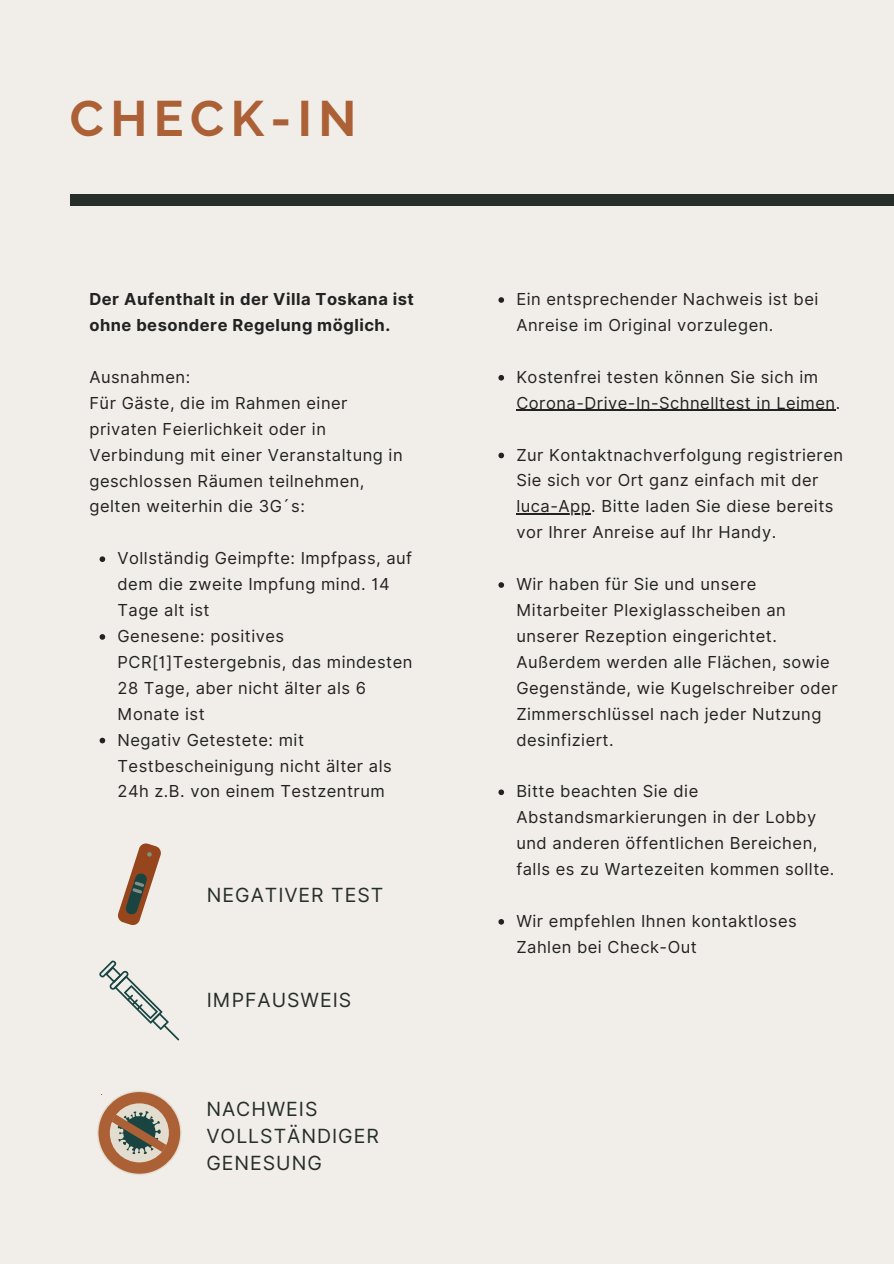
<style>
.page{position:relative;width:894px;height:1264px;background:#fff}
.page>*{position:absolute;margin:0;border:0;box-sizing:border-box;transform-origin:0 0}
.t1{font:700 49.65px "Raleway";letter-spacing:.13em;color:#ac6036}
.t2{font:19.5px/27px "Inter";letter-spacing:.05em;color:#262e29}
.t3{font:16.5px/26px "Inter";letter-spacing:.03em;color:#222}
.t4{font:700 16.5px/26px "Inter";letter-spacing:.03em;color:#222}
</style>
<div class="page">
<div style="left:0;top:0;width:893px;height:1263px;background:#f1eee9"></div>
<svg style="left:99px;top:556px;width:6px;height:6px"></svg>
<svg style="left:99px;top:634px;width:6px;height:5px"></svg>
<svg style="left:99px;top:737px;width:6px;height:6px"></svg>
<svg style="left:498px;top:297px;width:6px;height:6px"></svg>
<svg style="left:498px;top:375px;width:6px;height:5px"></svg>
<hr style="left:516px;top:410px;width:319px;height:1px;background:#222">
<svg style="left:498px;top:452px;width:6px;height:6px"></svg>
<hr style="left:516px;top:513px;width:75px;height:1px;background:#222">
<svg style="left:498px;top:582px;width:6px;height:6px"></svg>
<svg style="left:498px;top:789px;width:6px;height:6px"></svg>
<svg style="left:498px;top:919px;width:6px;height:5px"></svg>
<svg style="left:118px;top:843px;width:43px;height:82px"></svg>
<svg style="left:99px;top:960px;width:80px;height:80px"></svg>
<svg style="left:98px;top:1092px;width:82px;height:81px"></svg>
<div style="left:70px;top:195px;width:823px;height:11px;background:#262e29"></div>
<p class="t1" style="left:70px;top:90px;width:288px">CHECK-IN</p>
<p class="t4" style="left:89px;top:286px;width:326px">Der Aufenthalt in der Villa Toskana ist ohne besondere Regelung möglich.</p>
<p class="t3" style="left:89px;top:364px;width:102px">Ausnahmen:</p>
<p class="t3" style="left:89px;top:390px;width:315px">Für Gäste, die im Rahmen einer privaten Feierlichkeit oder in<br>Verbindung mit einer Veranstaltung in geschlossen Räumen teilnehmen, gelten weiterhin die 3G´s:</p>
<p class="t3" style="left:117px;top:545px;width:296px">Vollständig Geimpfte: Impfpass, auf dem die zweite Impfung mind. 14<br>Tage alt ist</p>
<p class="t3" style="left:117px;top:623px;width:296px">Genesene: positives<br>PCR[1]Testergebnis, das mindesten<br>28 Tage, aber nicht älter als 6<br>Monate ist</p>
<p class="t3" style="left:117px;top:726px;width:276px">Negativ Getestete: mit<br>Testbescheinigung nicht älter als<br>24h z.B. von einem Testzentrum</p>
<p class="t2" style="left:207px;top:881px;width:178px">NEGATIVER TEST</p>
<p class="t2" style="left:207px;top:986px;width:146px">IMPFAUSWEIS</p>
<p class="t2" style="left:206px;top:1095px;width:174px">NACHWEIS<br>VOLLSTÄNDIGER<br>GENESUNG</p>
<p class="t3" style="left:516px;top:286px;width:303px">Ein entsprechender Nachweis ist bei<br>Anreise im Original vorzulegen.</p>
<p class="t3" style="left:516px;top:364px;width:325px">Kostenfrei testen können Sie sich im<br>Corona-Drive-In-Schnelltest in Leimen.</p>
<p class="t3" style="left:516px;top:441px;width:328px">Zur Kontaktnachverfolgung registrieren Sie sich vor Ort ganz einfach mit der luca-App. Bitte laden Sie diese bereits vor Ihrer Anreise auf Ihr Handy.</p>
<p class="t3" style="left:516px;top:571px;width:323px">Wir haben für Sie und unsere<br>Mitarbeiter Plexiglasscheiben an unserer Rezeption eingerichtet.<br>Außerdem werden alle Flächen, sowie<br>Gegenstände, wie Kugelschreiber oder<br>Zimmerschlüssel nach jeder Nutzung desinfiziert.</p>
<p class="t3" style="left:516px;top:778px;width:319px">Bitte beachten Sie die Abstandsmarkierungen in der Lobby und anderen öffentlichen Bereichen, falls es zu Wartezeiten kommen sollte.</p>
<p class="t3" style="left:516px;top:907px;width:282px">Wir empfehlen Ihnen kontaktloses<br>Zahlen bei Check-Out</p>
</div>
